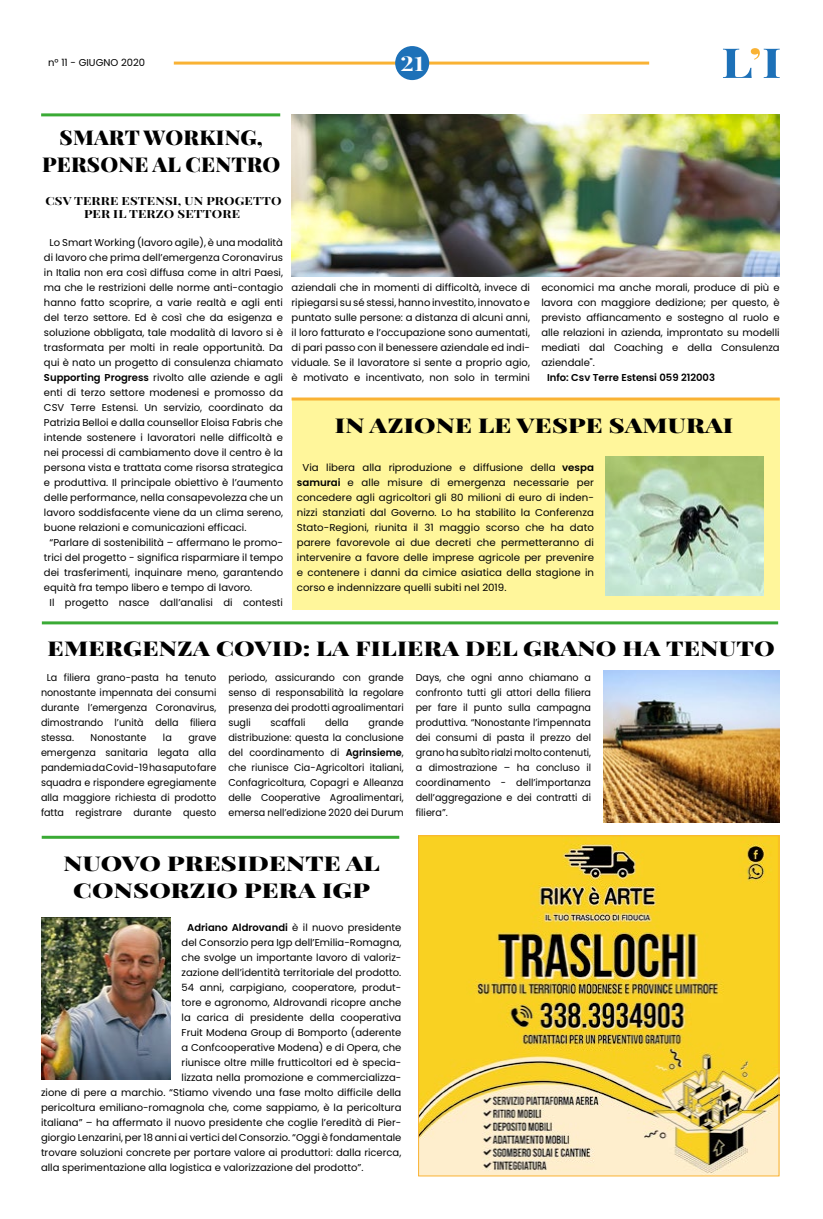
<style>
.page{position:relative;width:823px;height:1219px;background:#fff}
.page>*{position:absolute;margin:0;border:0;box-sizing:border-box;transform-origin:0 0}
.ph-titoli_brevi{font:900 20px/27px "Playfair Display SC";letter-spacing:.01em;color:#000;text-align:center;scale:1.3 1}
.ph-titoli_brevi-2{font:900 20px "Playfair Display SC";letter-spacing:.01em;color:#000;scale:1.25 1}
.ph-titoli_brevi-3{font:900 20px/27px "Playfair Display SC";letter-spacing:.01em;color:#000;text-align:center;scale:1.08 1}
.t1{font:700 20px "Playfair Display SC";color:#fff;scale:1.25 1}
.ph-sottotitolo{font:700 11px/13.2px "Playfair Display SC";letter-spacing:.01em;color:#000;text-align:center;scale:1.2 1}
.ph-testo_articolo{font:10px/15px "Poppins";color:#000;text-align:justify}
.ph-testo_articolo-2{font:10px/15px "Poppins";color:#000;text-align:justify;scale:.96 1}
.ph-testo_articolo-3{font:600 10px "Poppins";color:#000}
.s1{font-weight:600}
</style>
<div class="page">
<hr style="left:174px;top:62px;width:474px;height:3px;background:#f9b234">
<div style="left:395px;top:46px;width:34px;height:34px;background:#1d71b8;border-radius:50%"></div>
<svg style="left:723px;top:48px;width:56px;height:30px"></svg>
<div style="left:292px;top:397px;width:487px;height:212px;background:#fff69b"></div>
<img style="left:605px;top:457px;width:158px;height:138px">
<img style="left:41px;top:917px;width:129px;height:162px">
<img style="left:291px;top:114px;width:488px;height:162px">
<img style="left:603px;top:670px;width:176px;height:152px">
<img style="left:420px;top:837px;width:357px;height:337px">
<div style="left:418px;top:835px;width:361px;height:341px;border:1px solid #f9b234"></div>
<hr style="left:41px;top:113px;width:239px;height:3px;background:#3aaa35">
<hr style="left:291px;top:397px;width:488px;height:3px;background:#f9b234">
<hr style="left:42px;top:621px;width:735px;height:3px;background:#3aaa35">
<hr style="left:42px;top:836px;width:357px;height:3px;background:#3aaa35">
<p class="ph-testo_articolo" style="left:48px;top:55px;width:98px">n° 11 - GIUGNO 2020</p>
<h1 class="t1" style="left:400px;top:51px;width:20px">21</h1>
<p class="ph-titoli_brevi-3" style="left:42px;top:124px;width:222px">SMART WORKING,<br>PERSONE AL CENTRO</p>
<p class="ph-sottotitolo" style="left:45px;top:194px;width:198px">CSV TERRE ESTENSI, UN PROGETTO<br>PER IL TERZO SETTORE</p>
<p class="ph-testo_articolo" style="left:44px;top:235px;width:240px;text-indent:6px">Lo Smart Working (lavoro agile), è una modalità di lavoro che prima dell’emergenza Coronavirus in Italia non era così diffusa come in altri Paesi, ma che le restrizioni delle norme anti-contagio hanno fatto scoprire, a varie realtà e agli enti del terzo settore. Ed è così che da esigenza e soluzione obbligata, tale modalità di lavoro si è trasformata per molti in reale opportunità. Da qui è nato un progetto di consulenza chiamato <span class="s1">Supporting Progress</span> rivolto alle aziende e agli enti di terzo settore modenesi e promosso da CSV Terre Estensi. Un servizio, coordinato da Patrizia Belloi e dalla counsellor Eloisa Fabris che intende sostenere i lavoratori nelle difficoltà e nei processi di cambiamento dove il centro è la persona vista e trattata come risorsa strategica e produttiva. Il principale obiettivo è l’aumento delle performance, nella consapevolezza che un lavoro soddisfacente viene da un clima sereno, buone relazioni e comunicazioni efficaci.</p>
<p class="ph-testo_articolo" style="left:44px;top:535px;width:240px;text-indent:6px">“Parlare di sostenibilità – affermano le promo&shy;trici del progetto - significa risparmiare il tempo dei trasferimenti, inquinare meno, garantendo equità fra tempo libero e tempo di lavoro.</p>
<p class="ph-testo_articolo" style="left:50px;top:595px;width:235px">Il progetto nasce dall’analisi di contesti</p>
<p class="ph-testo_articolo" style="left:291px;top:280px;width:240px">aziendali che in momenti di difficoltà, invece di ripiegarsi su sé stessi, hanno investito, innovato e puntato sulle persone: a distanza di alcuni anni, il loro fatturato e l’occupazione sono aumentati, di pari passo con il benessere aziendale ed indi&shy;viduale. Se il lavoratore si sente a proprio agio, è motivato e incentivato, non solo in termini</p>
<p class="ph-testo_articolo" style="left:541px;top:280px;width:240px">economici ma anche morali, produce di più e lavora con maggiore dedizione; per questo, è previsto affiancamento e sostegno al ruolo e alle relazioni in azienda, improntato su modelli mediati dal Coaching e della Consulenza aziendale".</p>
<p class="ph-testo_articolo-3" style="left:546px;top:372px;width:169px">Info: Csv Terre Estensi 059 212003</p>
<p class="ph-titoli_brevi" style="left:334px;top:412px;width:308px">IN AZIONE LE VESPE SAMURAI</p>
<p class="ph-testo_articolo" style="left:297px;top:460px;width:298px;text-indent:6px">Via libera alla riproduzione e diffusione della <span class="s1">vespa samurai</span> e alle misure di emergenza necessarie per concedere agli agricoltori gli 80 milioni di euro di inden&shy;nizzi stanziati dal Governo. Lo ha stabilito la Conferenza Stato-Regioni, riunita il 31 maggio scorso che ha dato parere favorevole ai due decreti che permetteranno di intervenire a favore delle imprese agricole per prevenire e contenere i danni da cimice asiatica della stagione in corso e indennizzare quelli subiti nel 2019.</p>
<p class="ph-titoli_brevi-2" style="left:47px;top:636px;width:583px">EMERGENZA COVID: LA FILIERA DEL GRANO HA TENUTO</p>
<p class="ph-testo_articolo-2" style="left:41px;top:670px;width:184px;text-indent:6px">La filiera grano-pasta ha tenuto nonostante impennata dei consumi durante l’emergenza Coronavirus, dimostrando l’unità della filiera stessa.</p>
<p class="ph-testo_articolo-2" style="left:228px;top:670px;width:184px">periodo, assicurando con grande senso di responsabilità la regolare presenza dei prodotti agroalimentari sugli</p>
<p class="ph-testo_articolo-2" style="left:415px;top:670px;width:184px">Days, che ogni anno chiamano a confronto tutti gli attori della filiera per fare il punto sulla campagna produttiva. “Nonostante l’impennata dei consumi di pasta il prezzo del grano ha subìto rialzi molto contenuti, a dimostrazione – ha concluso il coordinamento - dell’importanza dell’aggregazione e dei contratti di filiera”.</p>
<p class="ph-testo_articolo-2" style="left:270px;top:715px;width:38px">scaffali</p>
<p class="ph-testo_articolo-2" style="left:325px;top:715px;width:26px">della</p>
<p class="ph-testo_articolo-2" style="left:228px;top:715px;width:184px;text-indent:140px">grande distribuzione: questa la conclusione del coordinamento di <span class="s1">Agrinsieme</span>, che riunisce Cia-Agricoltori italiani, Confagricoltura, Copagri e Alleanza delle Cooperative Agroalimentari, emersa nell’edizione 2020 dei Durum</p>
<p class="ph-testo_articolo-2" style="left:90px;top:730px;width:60px">Nonostante</p>
<p class="ph-testo_articolo-2" style="left:163px;top:730px;width:11px">la</p>
<p class="ph-testo_articolo-2" style="left:41px;top:730px;width:184px;text-indent:147px">grave emergenza sanitaria legata alla pandemia da Covid-19 ha saputo fare squadra e rispondere egregiamente alla maggiore richiesta di prodotto fatta registrare durante questo</p>
<p class="ph-titoli_brevi" style="left:63px;top:850px;width:245px">NUOVO PRESIDENTE AL<br>CONSORZIO PERA IGP</p>
<p class="ph-testo_articolo" style="left:187px;top:920px;width:215px"><span class="s1">Adriano Aldrovandi</span> è il nuovo presidente</p>
<p class="ph-testo_articolo" style="left:181px;top:935px;width:221px">del Consorzio pera Igp dell’Emilia-Romagna,</p>
<p class="ph-testo_articolo" style="left:181px;top:950px;width:221px">che svolge un importante lavoro di valoriz-</p>
<p class="ph-testo_articolo" style="left:181px;top:965px;width:221px">zazione dell’identità territoriale del prodotto.</p>
<p class="ph-testo_articolo" style="left:181px;top:980px;width:221px">54 anni, carpigiano, cooperatore, produt-</p>
<p class="ph-testo_articolo" style="left:181px;top:995px;width:221px">tore e agronomo, Aldrovandi ricopre anche</p>
<p class="ph-testo_articolo" style="left:181px;top:1010px;width:221px">la carica di presidente della cooperativa</p>
<p class="ph-testo_articolo" style="left:181px;top:1025px;width:221px">Fruit Modena Group di Bomporto (aderente</p>
<p class="ph-testo_articolo" style="left:181px;top:1040px;width:221px">a Confcooperative Modena) e di Opera, che</p>
<p class="ph-testo_articolo" style="left:181px;top:1055px;width:221px">riunisce oltre mille frutticoltori ed è specia-</p>
<p class="ph-testo_articolo" style="left:181px;top:1070px;width:221px">lizzata nella promozione e commercializza-</p>
<p class="ph-testo_articolo" style="left:41px;top:1085px;width:362px">zione di pere a marchio. “Stiamo vivendo una fase molto difficile della</p>
<p class="ph-testo_articolo" style="left:41px;top:1100px;width:362px">pericoltura emiliano-romagnola che, come sappiamo, è la pericoltura</p>
<p class="ph-testo_articolo" style="left:41px;top:1115px;width:362px">italiana” – ha affermato il nuovo presidente che coglie l’eredità di Pier-</p>
<p class="ph-testo_articolo" style="left:41px;top:1130px;width:362px">giorgio Lenzarini, per 18 anni ai vertici del Consorzio. “Oggi è fondamentale</p>
<p class="ph-testo_articolo" style="left:41px;top:1145px;width:361px">trovare soluzioni concrete per portare valore ai produttori: dalla ricerca,</p>
<p class="ph-testo_articolo" style="left:41px;top:1160px;width:324px">alla sperimentazione alla logistica e valorizzazione del prodotto”.</p>
</div>
